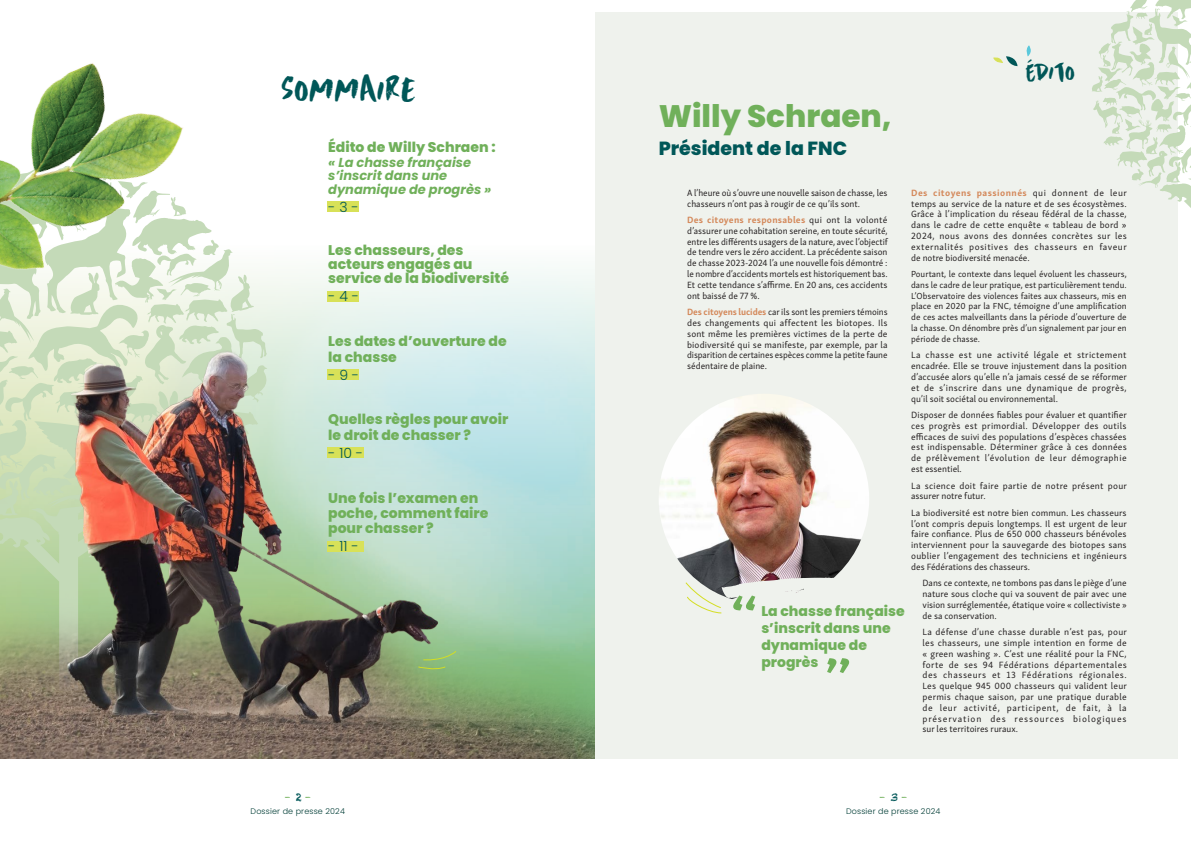
<style>
.page{position:relative;width:1191px;height:842px;background:#fff}
.page>*{position:absolute;margin:0;border:0;box-sizing:border-box;transform-origin:0 0}
.t1{font:37px "DK Scrawny Cat";color:#005758}
.t2{font:800 31px "Poppins";color:#70b05a}
.t3{font:25px "DK Scrawny Cat";letter-spacing:-.015em;color:#005758}
.t4{font:800 19px "Poppins";color:#005758}
.t5{font:800 14px/15.4px "Poppins";color:#70b05a}
.t6{font:300 14px "Poppins";color:#005758}
.t7{font:italic 700 13px/13.5px "Poppins";color:#70b05a}
.t8{font:11px "DK Scrawny Cat";color:#70b05a}
.t9{font:9.3px/10.8px "Skolar Sans Latn";color:#231f20;text-align:justify}
.t10{font:9.3px/10.8px "Skolar Sans Latn";letter-spacing:.025em;color:#231f20}
.t11{font:9px/10.8px "Skolar Sans Latn";color:#231f20;text-align:justify}
.t12{font:300 8px "Poppins";letter-spacing:.02em;color:#003d36}
.s1{font-weight:700;color:#d4895b}
.s2{font-family:"Chalkduster";color:#005758}
</style>
<div class="page">
<div style="left:0;top:271px;width:595px;height:488px;background:#f1f8f5"></div>
<svg style="left:0;top:245px;width:272px;height:446px"></svg>
<img style="left:0;top:63px;width:218px;height:253px">
<img style="left:1px;top:302px;width:594px;height:457px">
<div style="left:327px;top:202px;width:32px;height:10px;background:#d8e158"></div>
<div style="left:327px;top:541px;width:37px;height:10px;background:#d8e158"></div>
<div style="left:327px;top:291px;width:32px;height:11px;background:#d8e158"></div>
<div style="left:327px;top:370px;width:32px;height:10px;background:#d8e158"></div>
<div style="left:327px;top:447px;width:37px;height:11px;background:#d8e158"></div>
<svg style="left:417px;top:650px;width:40px;height:21px"></svg>
<div style="left:595px;top:13px;width:583px;height:746px;background:#eff2ed"></div>
<img style="left:658px;top:394px;width:211px;height:210px;border-radius:105px">
<svg style="left:1026px;top:45px;width:5px;height:11px"></svg>
<svg style="left:993px;top:56px;width:24px;height:10px"></svg>
<svg style="left:827px;top:658px;width:22px;height:15px"></svg>
<svg style="left:1090px;top:0;width:101px;height:208px"></svg>
<svg style="left:685px;top:577px;width:150px;height:37px"></svg>
<h1 class="t1" style="left:281px;top:68px;width:137px">Sommaire</h1>
<h3 class="t5" style="left:328px;top:139px;width:169px">Édito de Willy Schraen :</h3>
<h3 class="t7" style="left:328px;top:156px;width:165px">« La chasse française s’inscrit dans une dynamique de progrès »</h3>
<h3 class="t6" style="left:328px;top:199px;width:32px">- 3 -</h3>
<h3 class="t5" style="left:328px;top:244px;width:182px;line-height:14px">Les chasseurs, des acteurs engagés au service de la biodiversité</h3>
<h3 class="t6" style="left:328px;top:288px;width:32px">- 4 -</h3>
<h3 class="t5" style="left:328px;top:334px;width:180px">Les dates d’ouverture de la chasse</h3>
<h3 class="t6" style="left:328px;top:367px;width:32px">- 9 -</h3>
<h3 class="t5" style="left:328px;top:412px;width:182px">Quelles règles pour avoir le droit de chasser ?</h3>
<h3 class="t6" style="left:328px;top:445px;width:36px">- 10 -</h3>
<h3 class="t5" style="left:328px;top:490px;width:162px">Une fois l’examen en poche, comment faire pour chasser ?</h3>
<h3 class="t6" style="left:328px;top:538px;width:32px">- 11 -</h3>
<h3 class="t3" style="left:1025px;top:57px;width:51px">Édito</h3>
<h2 class="t2" style="left:658px;top:98px;width:234px">Willy Schraen,</h2>
<h3 class="t4" style="left:658px;top:137px;width:190px">Président de la FNC</h3>
<p class="t9" style="left:687px;top:186px;width:202px">A l’heure où s’ouvre une nouvelle saison de chasse, les chasseurs n’ont pas à rougir de ce qu’ils sont.</p>
<p class="t9" style="left:687px;top:214px;width:202px"><span class="s1">Des citoyens responsables</span> qui ont la volonté d’assurer une cohabitation sereine, en toute sécurité, entre les différents usagers de la nature, avec l’objectif de tendre vers le zéro accident. La précédente saison de chasse 2023-2024 l’a une nouvelle fois démontré : le nombre d’accidents mortels est historiquement bas.<br>Et cette tendance s’affirme. En 20 ans, ces accidents ont baissé de 77 %.</p>
<p class="t9" style="left:687px;top:306px;width:202px"><span class="s1">Des citoyens lucides</span> car ils sont les premiers témoins des changements qui affectent les biotopes. Ils sont même les premières victimes de la perte de biodiversité qui se manifeste, par exemple, par la disparition de certaines espèces comme la petite faune sédentaire de plaine.</p>
<p class="t9" style="left:911px;top:186px;width:217px"><span class="s1">Des citoyens passionnés</span> qui donnent de leur temps au service de la nature et de ses écosystèmes.<br>Grâce à l’implication du réseau fédéral de la chasse, dans le cadre de cette enquête « tableau de bord » 2024, nous avons des données concrètes sur les externalités positives des chasseurs en faveur de notre biodiversité menacée.</p>
<p class="t11" style="left:911px;top:268px;width:217px">Pourtant, le contexte dans lequel évoluent les chasseurs, dans le cadre de leur pratique, est particulièrement tendu.<br>L’Observatoire des violences faites aux chasseurs, mis en place en 2020 par la FNC, témoigne d’une amplification de ces actes malveillants dans la période d’ouverture de la chasse. On dénombre près d’un signalement par jour en période de chasse.</p>
<p class="t9" style="left:911px;top:349px;width:217px">La chasse est une activité légale et strictement encadrée. Elle se trouve injustement dans la position d’accusée alors qu’elle n’a jamais cessé de se réformer et de s’inscrire dans une dynamique de progrès, qu’il soit sociétal ou environnemental.</p>
<p class="t9" style="left:911px;top:409px;width:217px">Disposer de données fiables pour évaluer et quantifier ces progrès est primordial. Développer des outils efficaces de suivi des populations d’espèces chassées est indispensable. Déterminer grâce à ces données de prélèvement l’évolution de leur démographie est essentiel.</p>
<p class="t10" style="left:911px;top:479px;width:217px">La science doit faire partie de notre présent pour assurer notre futur.</p>
<p class="t9" style="left:911px;top:506px;width:217px">La biodiversité est notre bien commun. Les chasseurs l’ont compris depuis longtemps. Il est urgent de leur faire confiance. Plus de 650 000 chasseurs bénévoles interviennent pour la sauvegarde des biotopes sans oublier l’engagement des techniciens et ingénieurs des Fédérations des chasseurs.</p>
<p class="t9" style="left:922px;top:577px;width:206px">Dans ce contexte, ne tombons pas dans le piège d’une nature sous cloche qui va souvent de pair avec une vision surréglementée, étatique voire « collectiviste » de sa conservation.</p>
<p class="t9" style="left:922px;top:626px;width:206px">La défense d’une chasse durable n’est pas, pour les chasseurs, une simple intention en forme de « green washing ». C’est une réalité pour la FNC, forte de ses 94 Fédérations départementales des chasseurs et 13 Fédérations régionales.<br>Les quelque 945 000 chasseurs qui valident leur permis chaque saison, par une pratique durable de leur activité, participent, de fait, à la préservation des ressources biologiques sur les territoires ruraux.</p>
<h3 class="t5" style="left:761px;top:603px;width:145px;line-height:16.8px">La chasse française s’inscrit dans une dynamique de progrès</h3>
<p class="t8" style="left:285px;top:790px;width:28px">- <span class="s2">2</span> -</p>
<p class="t8" style="left:879px;top:790px;width:29px">- <span class="s2">3</span> -</p>
<p class="t12" style="left:250px;top:806px;width:96px">Dossier de presse 2024</p>
<p class="t12" style="left:846px;top:806px;width:96px">Dossier de presse 2024</p>
</div>
